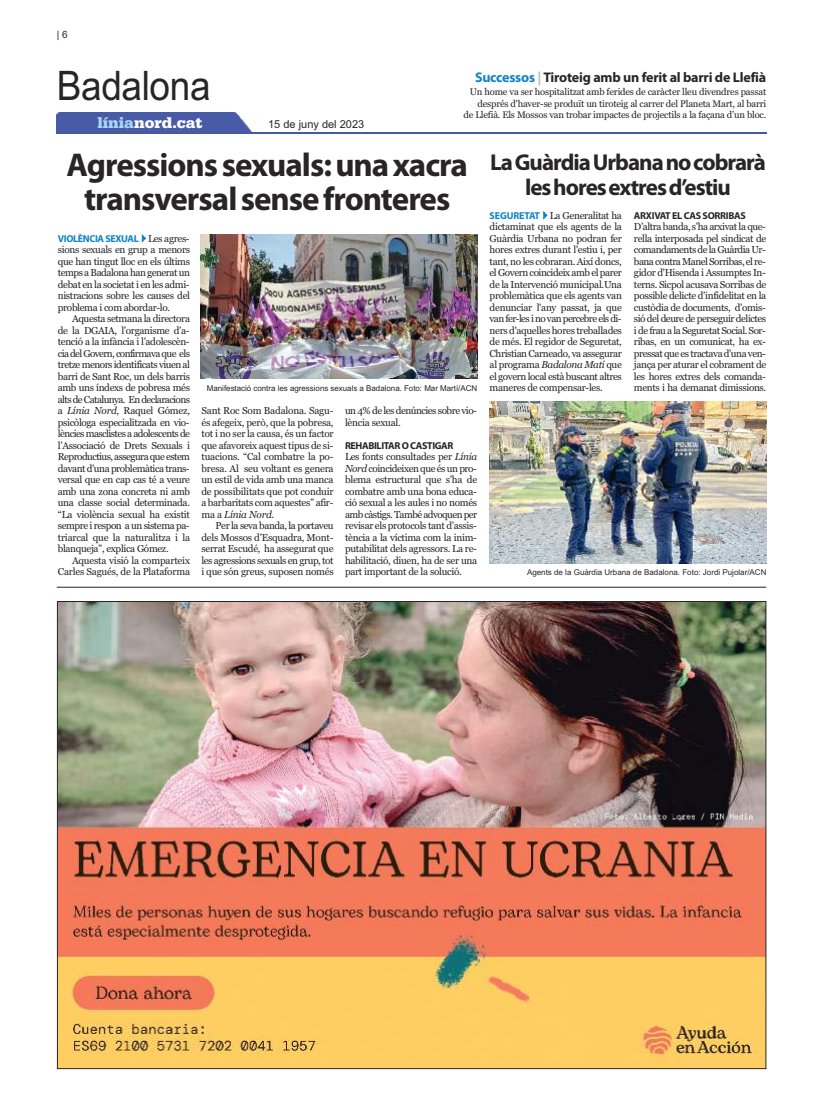
<style>
.page{position:relative;width:823px;height:1106px;background:#fff}
.page>*{position:absolute;margin:0;border:0;box-sizing:border-box;transform-origin:0 0}
.t1{font:40.7px "Arial";letter-spacing:-.01em;color:#272526;scale:.91 1}
.t2{font:700 33px/34.5px "Myriad Pro";letter-spacing:-.03em;color:#272526;text-align:center}
.t3{font:700 23px/25px "Myriad Pro";letter-spacing:-.04em;color:#272526;text-align:center}
.t4{font:900 16px "Serifa";color:#fff}
.t5{font:700 14px "Myriad Pro";letter-spacing:-.015em;color:#272526}
.t6{font:11px "Arial";color:#272526}
.t7{font:10px/11.5px "Georgia";letter-spacing:-.035em;color:#272526;text-align:justify}
.t8{font:700 10px "Myriad Pro";letter-spacing:-.035em;color:#272526}
.t9{font:700 10px "Myriad Pro";letter-spacing:-.035em;color:#0c84c8}
.t10{font:10px "Arial";color:#272526}
.t11{font:9.5px/11.4px "Georgia";letter-spacing:-.02em;color:#272526;text-align:right}
.t12{font:8px "Arial";letter-spacing:-.005em;color:#272526}
.s1{color:#a6d8f6}
.s2{color:#0c84c8}
.s3{color:#b8babd}
.s4{font-family:"Myriad Pro";font-weight:700;color:#0c84c8}
.s5{font-style:italic}
.s6{font-family:"Georgia";font-weight:400;color:#272526}
</style>
<div class="page">
<div style="left:57px;top:112px;width:195px;height:20px;background:#495aa7"></div>
<hr style="left:57px;top:132px;width:708px;height:2px;background:#4558a4">
<img style="left:59px;top:603px;width:705px;height:464px">
<hr style="left:57px;top:587px;width:708px;height:1px;background:#23252b">
<img style="left:200px;top:234px;width:277px;height:144px">
<img style="left:489px;top:401px;width:276px;height:163px">
<p class="t10" style="left:57px;top:29px;width:12px">| 6</p>
<h1 class="t1" style="left:57px;top:62px;width:170px">Badalona</h1>
<h3 class="t4" style="left:98px;top:113px;width:106px"><span class="s1">línia</span>nord.cat</h3>
<h3 class="t5" style="left:474px;top:72px;width:292px"><span class="s2">Successos</span> <span class="s3">|</span>Tiroteig amb un ferit al barri de Llefià</h3>
<p class="t11" style="left:463px;top:86px;width:304px">Un home va ser hospitalitzat amb ferides de caràcter lleu divendres passat després d'haver-se produït un tiroteig al carrer del Planeta Mart, al barri<br>de Llefià. Els Mossos van trobar impactes de projectils a la façana d’un bloc.</p>
<h3 class="t3" style="left:489px;top:151px;width:277px">LaGuàrdiaUrbananocobrarà leshoresextresd’estiu</h3>
<p class="t7" style="left:489px;top:209px;width:134px"><span class="s4">SEGURETAT</span><span class="s2">✔</span>La Generalitat ha dictaminat que els agents de la Guàrdia Urbana no podran fer hores extres durant l'estiu i, per tant, no les cobraran. Així doncs, el Govern coincideix amb el parer de la Intervenció municipal.Una problemàtica que els agents van denunciar l'any passat, ja que van fer-les i no van percebre els di&shy;ners d'aquelles hores treballades de més. El regidor de Seguretat, Christian Carneado, va assegurar al programa <span class="s5">Badalona Matí</span> que el govern local està buscant altres maneres de compensar-les.</p>
<p class="t8" style="left:633px;top:211px;width:113px">ARXIVAT EL CAS SORRIBAS</p>
<p class="t6" style="left:268px;top:118px;width:98px">15 de juny del 2023</p>
<h2 class="t2" style="left:66px;top:150px;width:402px">Agressionssexuals:unaxacra transversalsensefronteres</h2>
<p class="t7" style="left:633px;top:221px;width:134px">D’altra banda, s’ha arxivat la que&shy;rella interposada pel sindicat de comandaments de la Guàrdia Ur&shy;bana contra Manel Sorribas, el re&shy;gidor d'Hisenda i Assumptes In&shy;terns. Sicpol acusava Sorribas de possible delicte d’infidelitat en la custòdia de documents, d’omis&shy;sió del deure de perseguir delictes i de frau a la Seguretat Social. Sor&shy;ribas, en un comunicat, ha ex&shy;pressat que es tractava d’una ven&shy;jança per aturar el cobrament de les hores extres dels comanda&shy;ments i ha demanat dimissions.</p>
<p class="t9" style="left:58px;top:234px;width:133px">VIOLÈNCIA SEXUAL✔<span class="s6">Les agres-</span></p>
<p class="t7" style="left:58px;top:244px;width:134px">sions sexuals en grup a menors que han tingut lloc en els últims temps a Badalona han generat un debat en la societat i en les admi&shy;nistracions sobre les causes del problema i com abordar-lo.</p>
<p class="t7" style="left:58px;top:313px;width:134px;text-indent:14px">Aquesta setmana la directora de la DGAIA, l’organisme d’a&shy;tenció a la infància i l’adolescèn&shy;cia del Govern, confirmava que els tretze menors identificats viuen al barri de Sant Roc, un dels barris amb uns índexs de pobresa més alts de Catalunya. En declaracions a <span class="s5">Línia Nord</span>, Raquel Gómez, psicòloga especialitzada en vio&shy;lències masclistes a adolescents de l’Associació de Drets Sexuals i Reproductius, assegura que estem davant d’una problemàtica trans&shy;versal que en cap cas té a veure amb una zona concreta ni amb una classe social determinada. “La violència sexual ha existit sempre i respon a un sistema pa&shy;triarcal que la naturalitza i la blanqueja”, explica Gómez.</p>
<p class="t7" style="left:58px;top:554px;width:134px;text-align:right">Aquesta visió la comparteix<br>Carles Sagués, de la Plataforma</p>
<p class="t12" style="left:207px;top:384px;width:272px">Manifestació contra les agressions sexuals a Badalona. Foto: Mar Martí/ACN</p>
<p class="t7" style="left:201px;top:405px;width:134px">Sant Roc Som Badalona. Sagu&shy;és afegeix, però, que la pobresa, tot i no ser la causa, és un factor que afavoreix aquest tipus de si&shy;tuacions. “Cal combatre la po&shy;bresa. Al seu voltant es genera un estil de vida amb una manca de possibilitats que pot conduir a barbaritats com aquestes” afir&shy;ma a <span class="s5">Línia Nord</span>.</p>
<p class="t7" style="left:201px;top:520px;width:134px;text-indent:14px">Per la seva banda, la portaveu dels Mossos d’Esquadra, Mont&shy;serrat Escudé, ha assegurat que les agressions sexuals en grup, tot i que són greus, suposen només</p>
<p class="t7" style="left:345px;top:405px;width:133px">un 4% de les denúncies sobre vio&shy;lència sexual.</p>
<p class="t8" style="left:345px;top:441px;width:110px">REHABILITAR O CASTIGAR</p>
<p class="t7" style="left:345px;top:451px;width:134px">Les fonts consultades per <span class="s5">Línia Nord</span> coincideixen que és un pro&shy;blema estructural que s’ha de combatre amb una bona educa&shy;ció sexual a les aules i no només amb càstigs. També advoquen per revisar els protocols tant d’assis&shy;tència a la víctima com la inim&shy;putabilitat dels agressors. La re&shy;habilitació, diuen, ha de ser una part important de la solució.</p>
<p class="t12" style="left:526px;top:568px;width:241px">Agents de la Guàrdia Urbana de Badalona. Foto: Jordi Pujolar/ACN</p>
</div>
